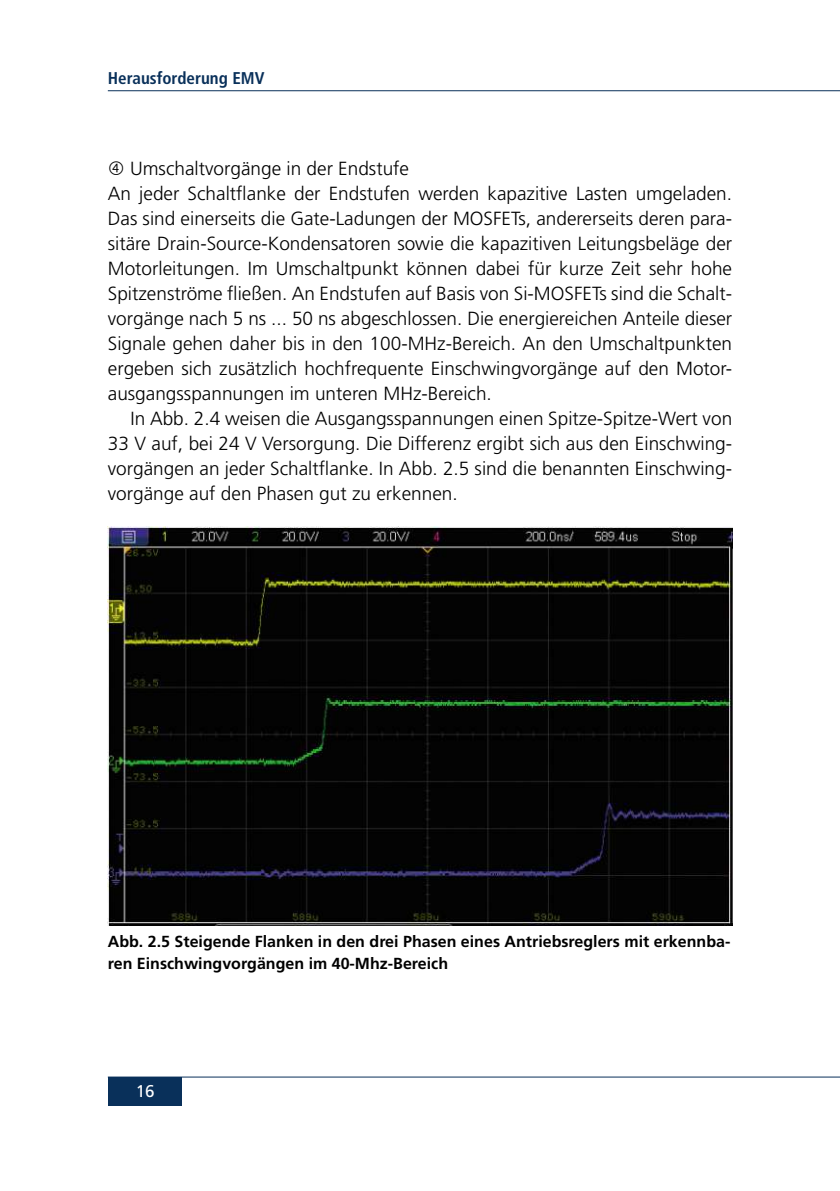
<style>
.page{position:relative;width:840px;height:1191px;background:#fff}
.page>*{position:absolute;margin:0;border:0;box-sizing:border-box;transform-origin:0 0}
.t1{font:300 19px/25px "Frutiger LT Std";color:#000}
.t2{font:700 condensed 17px "Frutiger LT Std";color:#09305a}
.t3{font:17px "Frutiger LT Std";color:#fff}
.t4{font:700 16px/22px "Frutiger LT Std";color:#000}
</style>
<div class="page">
<hr style="left:108px;top:90px;width:731px;height:1px;background:#09305a">
<hr style="left:108px;top:1076px;width:731px;height:1px;background:#09305a">
<div style="left:108px;top:1077px;width:73px;height:29px;background:#09305a"></div>
<img style="left:108px;top:526px;width:623px;height:399px">
<p class="t2" style="left:108px;top:68px;width:158px">Herausforderung EMV</p>
<p class="t1" style="left:108px;top:156px;width:625px;text-indent:22px">Umschaltvorgänge in der Endstufe<br>An jeder Schaltflanke der Endstufen werden kapazitive Lasten umgeladen.<br>Das sind einerseits die Gate-Ladungen der MOSFETs, andererseits deren para&shy;sitäre Drain-Source-Kondensatoren sowie die kapazitiven Leitungsbeläge der Motorleitungen. Im Umschaltpunkt können dabei für kurze Zeit sehr hohe Spitzenströme fließen. An Endstufen auf Basis von Si-MOSFETs sind die Schalt&shy;vorgänge nach 5 ns ... 50 ns abgeschlossen. Die energiereichen Anteile dieser Signale gehen daher bis in den 100-MHz-Bereich. An den Umschaltpunkten ergeben sich zusätzlich hochfrequente Einschwingvorgänge auf den Motor&shy;ausgangsspannungen im unteren MHz-Bereich.</p>
<p class="t1" style="left:108px;top:406px;width:625px;text-align:justify;text-indent:23px">In Abb. 2.4 weisen die Ausgangsspannungen einen Spitze-Spitze-Wert von 33 V auf, bei 24 V Versorgung. Die Differenz ergibt sich aus den Einschwing&shy;vorgängen an jeder Schaltflanke. In Abb. 2.5 sind die benannten Einschwing&shy;vorgänge auf den Phasen gut zu erkennen.</p>
<p class="t4" style="left:108px;top:930px;width:623px">Abb. 2.5 Steigende Flanken in den drei Phasen eines Antriebsreglers mit erkennba&shy;ren Einschwingvorgängen im 40-Mhz-Bereich</p>
<p class="t3" style="left:136px;top:1081px;width:20px">16</p>
</div>
